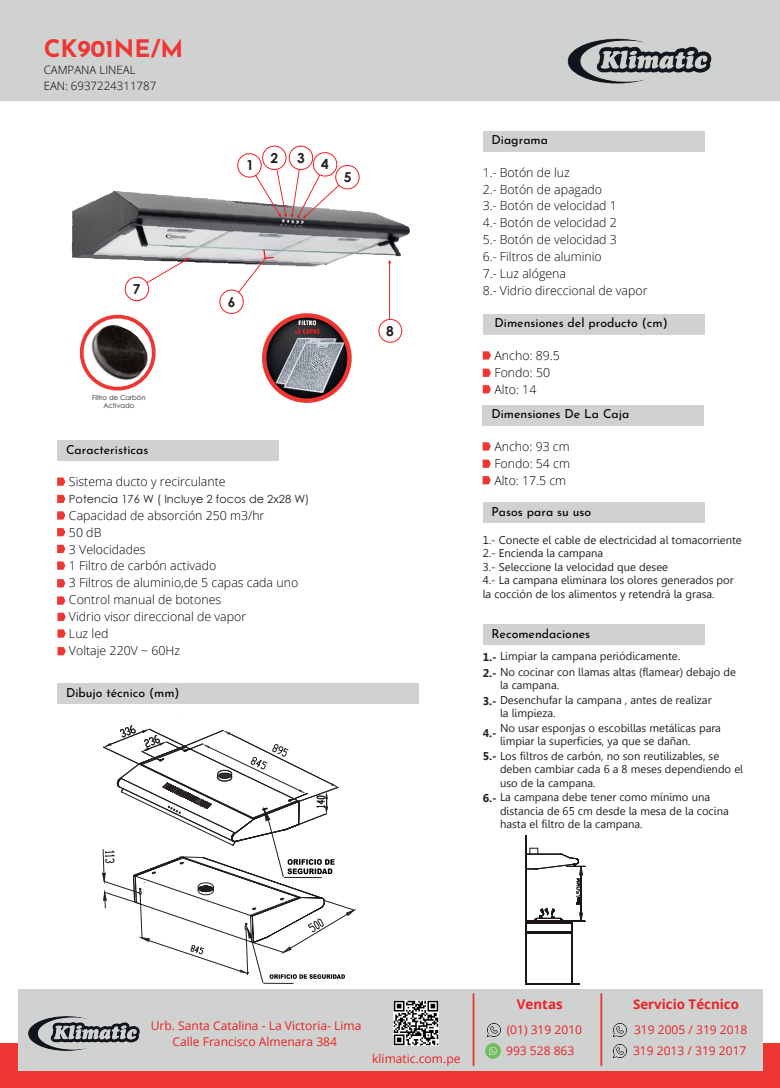
<style>
.page{position:relative;width:780px;height:1088px;background:#fff}
.page>*{position:absolute;margin:0;border:0;box-sizing:border-box;transform-origin:0 0}
.t1{font:100 24px "Josefin Sans";color:#ee3733}
.t2{font:700 13.75px "Century Gothic";color:#231f20}
.t3{font:700 13.38px "Open Sans";color:#eb2225}
.t4{font:300 12.38px/16.9px "Open Sans";color:#000001}
.t5{font:100 12.38px "Josefin Sans";color:#000001}
.t6{font:12.12px/21.6px "Open Sans";color:#eb2225}
.t7{font:300 11.5px/15.8px "Open Sans";color:#000001}
.t8{font:11.25px/13.5px "Gisha";color:#231f20}
.t9{font:11.25px "Century Gothic";color:#231f20}
.t10{font:700 11.25px "Gisha";color:#231f20}
.t11{font:6.88px/8.1px "Century Gothic";color:#231f20;text-align:center}
.s1{font-weight:700}
</style>
<div class="page">
<img style="left:71px;top:190px;width:339px;height:74px">
<div style="left:482px;top:131px;width:222px;height:20px;background:#d0d1d1"></div>
<div style="left:482px;top:405px;width:222px;height:20px;background:#d0d1d1"></div>
<svg style="left:482px;top:442px;width:9px;height:8px"></svg>
<svg style="left:482px;top:460px;width:9px;height:8px"></svg>
<svg style="left:482px;top:476px;width:9px;height:8px"></svg>
<div style="left:57px;top:684px;width:361px;height:20px;background:#d0d1d1"></div>
<div style="left:482px;top:314px;width:222px;height:20px;background:#d0d1d1"></div>
<svg style="left:482px;top:351px;width:9px;height:9px"></svg>
<svg style="left:482px;top:369px;width:9px;height:8px"></svg>
<svg style="left:482px;top:385px;width:9px;height:8px"></svg>
<div style="left:57px;top:440px;width:222px;height:21px;background:#d0d1d1"></div>
<svg style="left:57px;top:477px;width:8px;height:9px"></svg>
<svg style="left:57px;top:495px;width:8px;height:8px"></svg>
<svg style="left:57px;top:511px;width:8px;height:9px"></svg>
<svg style="left:57px;top:528px;width:8px;height:8px"></svg>
<svg style="left:57px;top:545px;width:8px;height:8px"></svg>
<svg style="left:57px;top:561px;width:8px;height:9px"></svg>
<svg style="left:57px;top:579px;width:8px;height:8px"></svg>
<svg style="left:57px;top:596px;width:8px;height:9px"></svg>
<svg style="left:57px;top:613px;width:9px;height:8px"></svg>
<svg style="left:57px;top:629px;width:9px;height:9px"></svg>
<svg style="left:57px;top:647px;width:9px;height:8px"></svg>
<svg style="left:102px;top:725px;width:253px;height:259px"></svg>
<div style="left:482px;top:502px;width:222px;height:21px;background:#d0d1d1"></div>
<div style="left:482px;top:624px;width:222px;height:21px;background:#d0d1d1"></div>
<hr style="left:526px;top:933px;width:46px;height:1px;background:#1c1714">
<hr style="left:526px;top:932px;width:46px;height:1px;background:#1c1714">
<hr style="left:525px;top:921px;width:1px;height:63px;background:#1c1714">
<hr style="left:526px;top:984px;width:53px;height:1px;background:#1c1714">
<hr style="left:572px;top:921px;width:1px;height:63px;background:#1c1714">
<hr style="left:525px;top:835px;width:1px;height:86px;background:#1c1714">
<svg style="left:526px;top:848px;width:59px;height:76px"></svg>
<hr style="left:526px;top:854px;width:35px;height:1px;background:#1c1714">
<div style="left:0;top:0;width:780px;height:101px;background:#d0d1d1"></div>
<div style="left:0;top:1044px;width:779px;height:44px;background:#ee3733"></div>
<img style="left:567px;top:38px;width:145px;height:46px">
<svg style="left:72px;top:258px;width:117px;height:133px"></svg>
<svg style="left:388px;top:260px;width:3px;height:59px"></svg>
<div style="left:378px;top:319px;width:24px;height:24px;border:1px solid #ee1d23;border-radius:50%"></div>
<svg style="left:235px;top:145px;width:125px;height:74px"></svg>
<svg style="left:218px;top:250px;width:143px;height:153px"></svg>
<div style="left:18px;top:989px;width:744px;height:81px;background:#d0d1d1"></div>
<img style="left:393px;top:1001px;width:45px;height:44px">
<svg style="left:487px;top:1023px;width:13px;height:13px"></svg>
<img style="left:485px;top:1043px;width:16px;height:16px">
<svg style="left:613px;top:1024px;width:13px;height:12px"></svg>
<svg style="left:613px;top:1045px;width:13px;height:13px"></svg>
<hr style="left:472px;top:993px;width:2px;height:73px;background:#ee3733">
<hr style="left:600px;top:993px;width:2px;height:73px;background:#ee3733">
<img style="left:28px;top:1016px;width:112px;height:35px">
<h1 class="t1" style="left:44px;top:31px;width:141px">CK901NE/M</h1>
<p class="t7" style="left:44px;top:62px;width:114px">CAMPANA LINEAL<br>EAN: 6937224311787</p>
<p class="t2" style="left:246px;top:155px;width:9px">1</p>
<p class="t2" style="left:270px;top:147px;width:9px">2</p>
<p class="t2" style="left:297px;top:147px;width:9px">3</p>
<p class="t2" style="left:321px;top:154px;width:9px">4</p>
<p class="t2" style="left:344px;top:167px;width:9px">5</p>
<p class="t2" style="left:133px;top:278px;width:9px">7</p>
<p class="t2" style="left:228px;top:291px;width:9px">6</p>
<p class="t11" style="left:92px;top:393px;width:55px">Filtro de Carbón<br>Activado</p>
<p class="t5" style="left:66px;top:440px;width:84px">Caracteristicas</p>
<p class="t4" style="left:69px;top:473px;width:158px">Sistema ducto y recirculante</p>
<p class="t9" style="left:69px;top:491px;width:242px">Potencia 176 W ( Incluye 2 focos de 2x28 W)</p>
<p class="t4" style="left:69px;top:506px;width:231px">Capacidad de absorción 250 m3/hr<br>50 dB<br>3 Velocidades<br>1 Filtro de carbón activado<br>3 Filtros de aluminio,de 5 capas cada uno<br>Control manual de botones<br>Vidrio visor direccional de vapor<br>Luz led<br>Voltaje 220V ~ 60Hz</p>
<p class="t5" style="left:66px;top:684px;width:115px">Dibujo técnico (mm)</p>
<p class="t2" style="left:386px;top:320px;width:9px">8</p>
<p class="t5" style="left:491px;top:131px;width:58px">Diagrama</p>
<p class="t4" style="left:482px;top:163px;width:166px">1.- Botón de luz<br>2.- Botón de apagado<br>3.- Botón de velocidad 1<br>4.- Botón de velocidad 2<br>5.- Botón de velocidad 3<br>6.- Filtros de aluminio<br>7.- Luz alógena<br>8.- Vidrio direccional de vapor</p>
<p class="t5" style="left:494px;top:314px;width:175px">Dimensiones del producto (cm)</p>
<p class="t4" style="left:494px;top:347px;width:67px">Ancho: 89.5<br>Fondo: 50<br>Alto: 14</p>
<p class="t5" style="left:491px;top:405px;width:139px">Dimensiones De La Caja</p>
<p class="t4" style="left:494px;top:437px;width:77px;text-align:justify">Ancho: 93 cm Fondo: 54 cm Alto: 17.5 cm</p>
<p class="t5" style="left:491px;top:502px;width:101px">Pasos para su uso</p>
<p class="t8" style="left:482px;top:533px;width:260px">1.- Conecte el cable de electricidad al tomacorriente 2.- Encienda la campana<br>3.- Seleccione la velocidad que desee<br>4.- La campana eliminara los olores generados por la cocción de los alimentos y retendrá la grasa.</p>
<p class="t5" style="left:491px;top:624px;width:100px">Recomendaciones</p>
<p class="t8" style="left:482px;top:648px;width:199px;line-height:16.4px"><span class="s1">1.-</span> Limpiar la campana periódicamente.<br><span class="s1">2.-</span></p>
<p class="t10" style="left:482px;top:694px;width:16px">3.-</p>
<p class="t8" style="left:482px;top:722px;width:238px;line-height:22.6px"><span class="s1">4.-<br>5.-</span> Los filtros de carbón, no son reutilizables, se</p>
<p class="t8" style="left:482px;top:790px;width:229px"><span class="s1">6.-</span> La campana debe tener como mínimo una</p>
<p class="t8" style="left:500px;top:665px;width:237px">No cocinar con llamas altas (flamear) debajo de la campana.</p>
<p class="t8" style="left:500px;top:693px;width:213px">Desenchufar la campana , antes de realizar la limpieza.</p>
<p class="t8" style="left:500px;top:721px;width:222px">No usar esponjas o escobillas metálicas para limpiar la superficies, ya que se dañan.</p>
<p class="t8" style="left:500px;top:763px;width:244px">deben cambiar cada 6 a 8 meses dependiendo el uso de la campana.</p>
<p class="t8" style="left:500px;top:804px;width:230px">distancia de 65 cm desde la mesa de la cocina hasta el filtro de la campana.</p>
<p class="t3" style="left:517px;top:994px;width:47px">Ventas</p>
<p class="t6" style="left:506px;top:1040px;width:70px">993 528 863</p>
<p class="t6" style="left:151px;top:1014px;width:212px">Urb. Santa Catalina - La Victoria- Lima</p>
<p class="t6" style="left:506px;top:1018px;width:77px">(01) 319 2010</p>
<p class="t6" style="left:172px;top:1030px;width:166px">Calle Francisco Almenara 384</p>
<p class="t6" style="left:372px;top:1047px;width:90px">klimatic.com.pe</p>
<p class="t3" style="left:633px;top:994px;width:107px">Servicio Técnico</p>
<p class="t6" style="left:633px;top:1018px;width:116px">319 2005 / 319 2018<br>319 2013 / 319 2017</p>
</div>
